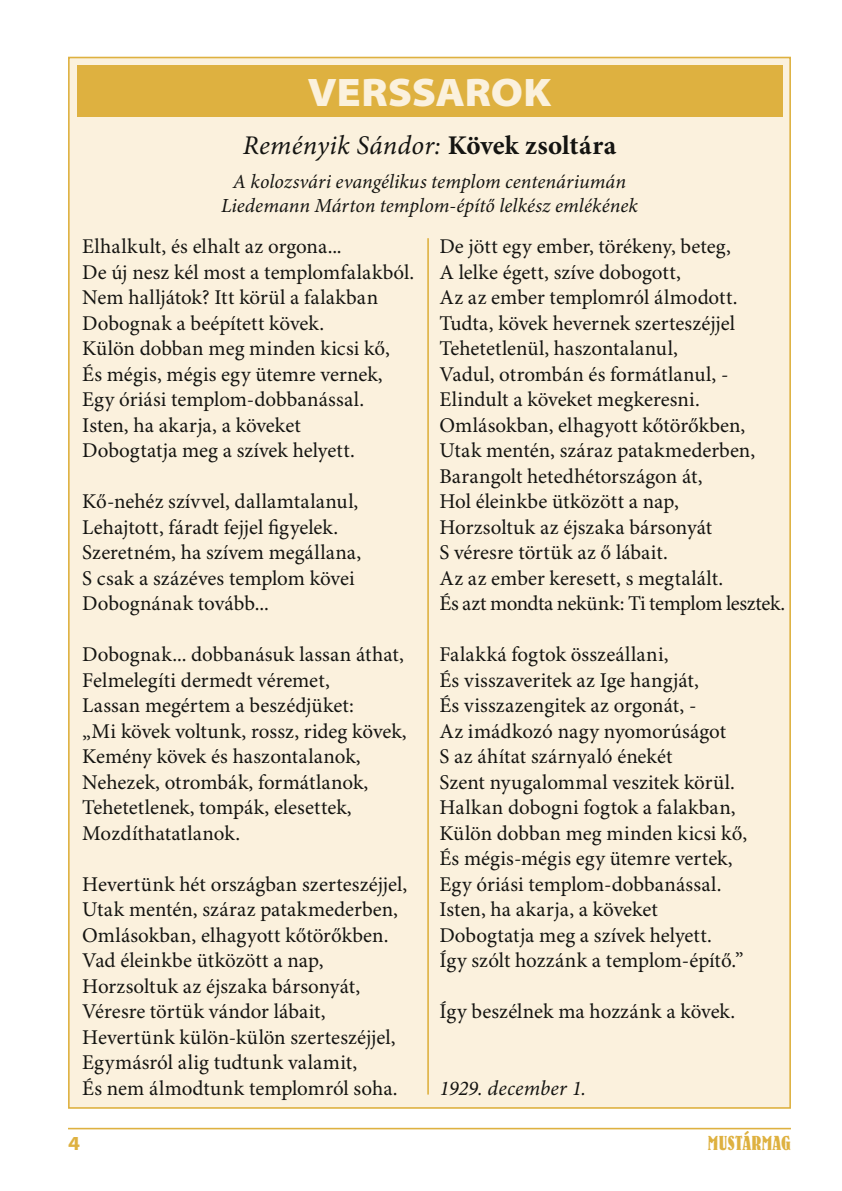
<style>
.page{position:relative;width:842px;height:1191px;background:#fff}
.page>*{position:absolute;margin:0;border:0;box-sizing:border-box;transform-origin:0 0}
.t1{font:900 semi-expanded 40px "Myriad Pro";letter-spacing:-.005em;color:#fbf1dd}
.t2{font:italic 27px "Minion Pro";letter-spacing:.01em;color:#141411}
.t3{font:21px/25.4px "Minion Pro";color:#141411}
.t4{font:italic 21px "Minion Pro";letter-spacing:.005em;color:#141411}
.t5{font:italic 20px/24px "Minion Pro";color:#141411;text-align:center}
.t6{font:20px "H Bernhard Condensed Bold";letter-spacing:.01em;color:#deb140}
.t7{font:700 semi-expanded 20px "Myriad Pro";color:#deb140}
.s1{font-weight:700;font-style:normal}
</style>
<div class="page">
<hr style="left:68px;top:1127px;width:723px;height:2px;background:#deb140">
<div style="left:69px;top:57px;width:721px;height:1051px;background:#fbf1dd"></div>
<div style="left:77px;top:65px;width:705px;height:51px;background:#deb140"></div>
<hr style="left:427px;top:238px;width:2px;height:856px;background:#deb140">
<h1 class="t1" style="left:308px;top:78px;width:245px">VERSSAROK</h1>
<p class="t2" style="left:243px;top:135px;width:375px">Reményik Sándor: <span class="s1">Kövek zsoltára</span></p>
<p class="t5" style="left:221px;top:171px;width:418px">A kolozsvári evangélikus templom centenáriumán<br>Liedemann Márton templom-építő lelkész emlékének</p>
<p class="t3" style="left:82px;top:236px;width:334px">Elhalkult, és elhalt az orgona...<br>De új nesz kél most a templomfalakból.<br>Nem halljátok? Itt körül a falakban Dobognak a beépített kövek.<br>Külön dobban meg minden kicsi kő, És mégis, mégis egy ütemre vernek, Egy óriási templom-dobbanással.<br>Isten, ha akarja, a köveket<br>Dobogtatja meg a szívek helyett.</p>
<p class="t3" style="left:82px;top:491px;width:281px">Kő-nehéz szívvel, dallamtalanul,<br>Lehajtott, fáradt fejjel figyelek.<br>Szeretném, ha szívem megállana,<br>S csak a százéves templom kövei<br>Dobognának tovább...</p>
<p class="t3" style="left:82px;top:644px;width:326px">Dobognak... dobbanásuk lassan áthat,<br>Felmelegíti dermedt véremet,<br>Lassan megértem a beszédjüket:<br>„Mi kövek voltunk, rossz, rideg kövek,<br>Kemény kövek és haszontalanok,<br>Nehezek, otrombák, formátlanok,<br>Tehetetlenek, tompák, elesettek,<br>Mozdíthatatlanok.</p>
<p class="t3" style="left:82px;top:873px;width:326px">Hevertünk hét országban szerteszéjjel, Utak mentén, száraz patakmederben, Omlásokban, elhagyott kőtörőkben.<br>Vad éleinkbe ütközött a nap, Horzsoltuk az éjszaka bársonyát, Véresre törtük vándor lábait, Hevertünk külön-külön szerteszéjjel, Egymásról alig tudtunk valamit,<br>És nem álmodtunk templomról soha.</p>
<p class="t3" style="left:439px;top:236px;width:347px">De jött egy ember, törékeny, beteg,<br>A lelke égett, szíve dobogott,<br>Az az ember templomról álmodott.<br>Tudta, kövek hevernek szerteszéjjel Tehetetlenül, haszontalanul,<br>Vadul, otrombán és formátlanul, - Elindult a köveket megkeresni.<br>Omlásokban, elhagyott kőtörőkben, Utak mentén, száraz patakmederben, Barangolt hetedhétországon át,<br>Hol éleinkbe ütközött a nap,<br>Horzsoltuk az éjszaka bársonyát<br>S véresre törtük az ő lábait.<br>Az az ember keresett, s megtalált.<br>És azt mondta nekünk: Ti templom lesztek.</p>
<p class="t3" style="left:439px;top:644px;width:309px">Falakká fogtok összeállani,<br>És visszaveritek az Ige hangját,<br>És visszazengitek az orgonát, -<br>Az imádkozó nagy nyomorúságot<br>S az áhítat szárnyaló énekét<br>Szent nyugalommal veszitek körül.<br>Halkan dobogni fogtok a falakban,<br>Külön dobban meg minden kicsi kő,<br>És mégis-mégis egy ütemre vertek,<br>Egy óriási templom-dobbanással.<br>Isten, ha akarja, a köveket<br>Dobogtatja meg a szívek helyett.<br>Így szólt hozzánk a templom-építő.”</p>
<p class="t3" style="left:439px;top:1000px;width:297px">Így beszélnek ma hozzánk a kövek.</p>
<p class="t4" style="left:439px;top:1079px;width:148px">1929. december 1.</p>
<p class="t7" style="left:68px;top:1135px;width:13px">4</p>
<p class="t6" style="left:708px;top:1134px;width:85px">MUSTÁRMAG</p>
</div>
